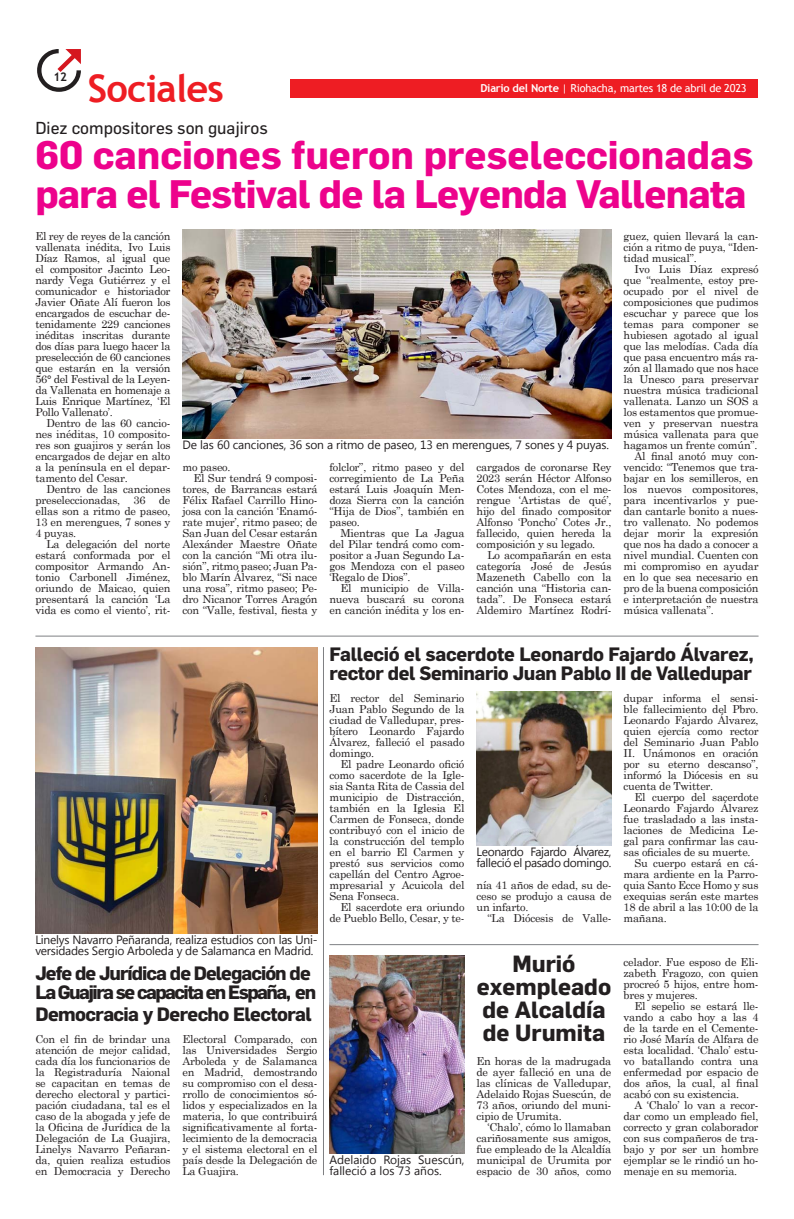
<style>
.page{position:relative;width:794px;height:1219px;background:#fff}
.page>*{position:absolute;margin:0;border:0;box-sizing:border-box;transform-origin:0 0}
.Título_medio_34pt{font:700 39px/39px "Flama";color:#ed028c}
.Texto_capitular{font:700 38px "Trebuchet MS";letter-spacing:-.02em;color:#ee1d23}
.Titulo_Una_Col_22pt{font:700 23px/23px "Flama";color:#231f20;text-align:center}
.Titulo_Medio_30Pt{font:700 19px/19px "Flama";letter-spacing:-.02em;color:#231f20}
.Título_medio_22pt{font:700 19px/19px "Flama";letter-spacing:-.05em;color:#231f20}
.Título_medio_22pt-2{font:700 19px "Flama";letter-spacing:-.03em;color:#231f20}
.Antetitulo{font:17px "Flama";color:#231f20}
.Pié_de_foto{font:12px/11px "Segoe UI";letter-spacing:-.02em;color:#231f20}
.Pié_de_foto-2{font:12px/11px "Segoe UI";color:#231f20}
.Texto_capitular-2{font:700 12px "Trebuchet MS";color:#231f20}
.Texto{font:11px/11px "Century Schoolbook";letter-spacing:-.02em;color:#231f20;text-align:justify}
.Texto_sin_sangrias{font:11px/11px "Century Schoolbook";letter-spacing:-.02em;color:#231f20;text-align:justify}
.Texto-2{font:11px "Trebuchet MS";letter-spacing:-.02em;color:#fff}
.s1{font-weight:700}
</style>
<div class="page">
<div style="left:290px;top:79px;width:468px;height:18px;background:#ee1d23"></div>
<svg style="left:37px;top:49px;width:44px;height:43px"></svg>
<img style="left:182px;top:229px;width:429px;height:209px">
<hr style="left:35px;top:636px;width:723px;height:1px;background:#7e8083">
<hr style="left:329px;top:944px;width:429px;height:1px;background:#7e8083">
<img style="left:35px;top:647px;width:282px;height:286px">
<hr style="left:323px;top:647px;width:1px;height:528px;background:#7e8083">
<img style="left:476px;top:691px;width:135px;height:154px">
<img style="left:329px;top:955px;width:135px;height:198px">
<p class="Texto_capitular-2" style="left:54px;top:69px;width:15px">12</p>
<p class="Texto_capitular" style="left:88px;top:65px;width:138px">Sociales</p>
<p class="Texto-2" style="left:480px;top:81px;width:268px"><span class="s1">Diario del Norte</span> | Riohacha, martes 18 de abril de 2023</p>
<p class="Antetitulo" style="left:35px;top:118px;width:234px">Diez compositores son guajiros</p>
<p class="Título_medio_34pt" style="left:35px;top:134px;width:719px">60 canciones fueron preseleccionadas para el Festival de la Leyenda Vallenata</p>
<p class="Texto_sin_sangrias" style="left:35px;top:230px;width:136px">El rey de reyes de la canción vallenata inédita, Ivo Luis Díaz Ramos, al igual que el compositor Jacinto Leo&shy;nardy Vega Gutiérrez y el comunicador e historiador Javier Oñate Alí fueron los encargados de escuchar de&shy;tenidamente 229 canciones inéditas inscritas durante dos días para luego hacer la preselección de 60 canciones que estarán en la versión 56° del Festival de la Leyen&shy;da Vallenata en homenaje a Luis Enrique Martínez, ‘El Pollo Vallenato’.</p>
<p class="Texto" style="left:35px;top:417px;width:136px;text-indent:11px">Dentro de las 60 cancio&shy;nes inéditas, 10 composito&shy;res son guajiros y serán los encargados de dejar en alto a la península en el depar&shy;tamento del Cesar.</p>
<p class="Texto" style="left:35px;top:483px;width:136px;text-indent:11px">Dentro de las canciones preseleccionadas, 36 de ellas son a ritmo de paseo, 13 en merengues, 7 sones y 4 puyas.</p>
<p class="Texto" style="left:35px;top:538px;width:136px;text-indent:11px">La delegación del norte estará conformada por el compositor Armando An&shy;tonio Carbonell Jiménez, oriundo de Maicao, quien presentará la canción ‘La vida es como el viento’, rit-</p>
<p class="Pié_de_foto" style="left:182px;top:439px;width:428px">De las 60 canciones, 36 son a ritmo de paseo, 13 en merengues, 7 sones y 4 puyas.</p>
<p class="Texto" style="left:182px;top:461px;width:50px">mo paseo.</p>
<p class="Texto" style="left:182px;top:472px;width:136px;text-indent:11px">El Sur tendrá 9 composi&shy;tores, de Barrancas estará Félix Rafael Carrillo Hino&shy;josa con la canción ‘Enamó&shy;rate mujer’, ritmo paseo; de San Juan del Cesar estarán Alexánder Maestre Oñate con la canción “Mi otra ilu&shy;sión”, ritmo paseo; Juan Pa&shy;blo Marín Álvarez, “Si nace una rosa”, ritmo paseo; Pe&shy;dro Nicanor Torres Aragón con “Valle, festival, fiesta y</p>
<p class="Texto" style="left:329px;top:461px;width:136px">folclor”, ritmo paseo y del corregimiento de La Peña estará Luis Joaquín Men&shy;doza Sierra con la canción “Hija de Dios”, también en paseo.</p>
<p class="Texto" style="left:329px;top:527px;width:136px;text-indent:11px">Mientras que La Jagua del Pilar tendrá como com&shy;positor a Juan Segundo La&shy;gos Mendoza con el paseo ‘Regalo de Dios”.</p>
<p class="Texto" style="left:329px;top:582px;width:136px;text-indent:11px">El municipio de Villa&shy;nueva buscará su corona en canción inédita y los en-</p>
<p class="Texto" style="left:476px;top:461px;width:136px">cargados de coronarse Rey 2023 serán Héctor Alfonso Cotes Mendoza, con el me&shy;rengue ‘Artistas de qué’, hijo del finado compositor Alfonso ‘Poncho’ Cotes Jr., fallecido, quien hereda la composición y su legado.</p>
<p class="Texto" style="left:476px;top:549px;width:136px;text-indent:11px">Lo acompañarán en esta categoría José de Jesús Mazeneth Cabello con la canción una “Historia can&shy;tada”. De Fonseca estará Aldemiro Martínez Rodrí-</p>
<p class="Texto" style="left:623px;top:230px;width:136px">guez, quien llevará la can&shy;ción a ritmo de puya, “Iden&shy;tidad musical”.</p>
<p class="Texto" style="left:623px;top:263px;width:136px;text-indent:11px">Ivo Luis Díaz expresó que “realmente, estoy pre&shy;ocupado por el nivel de composiciones que pudimos escuchar y parece que los temas para componer se hubiesen agotado al igual que las melodías. Cada día que pasa encuentro más ra&shy;zón al llamado que nos hace la Unesco para preservar nuestra música tradicional vallenata. Lanzo un SOS a los estamentos que promue&shy;ven y preservan nuestra música vallenata para que hagamos un frente común”.</p>
<p class="Texto" style="left:623px;top:450px;width:136px;text-indent:11px">Al final anotó muy con&shy;vencido: “Tenemos que tra&shy;bajar en los semilleros, en los nuevos compositores, para incentivarlos y pue&shy;dan cantarle bonito a nues&shy;tro vallenato. No podemos dejar morir la expresión que nos ha dado a conocer a nivel mundial. Cuenten con mi compromiso en ayudar en lo que sea necesario en pro de la buena composición e interpretación de nuestra música vallenata”.</p>
<p class="Pié_de_foto" style="left:35px;top:934px;width:283px">Linelys Navarro Peñaranda, realiza estudios con las Uni&shy;versidades Sergio Arboleda y de Salamanca en Madrid.</p>
<p class="Título_medio_22pt" style="left:35px;top:963px;width:282px">Jefe de Jurídica de Delegación de<br>La Guajira se capacita en España, en</p>
<p class="Título_medio_22pt-2" style="left:35px;top:1002px;width:278px">Democracia y Derecho Electoral</p>
<p class="Texto_sin_sangrias" style="left:35px;top:1033px;width:136px">Con el fin de brindar una atención de mejor calidad, cada día los funcionarios de la Registraduría Naional se capacitan en temas de derecho electoral y partici&shy;pación ciudadana, tal es el caso de la abogada y jefe de la Oficina de Jurídica de la Delegación de La Guajira, Linelys Navarro Peñaran&shy;da, quien realiza estudios en Democracia y Derecho</p>
<p class="Texto_sin_sangrias" style="left:182px;top:1033px;width:136px">Electoral Comparado, con las Universidades Sergio Arboleda y de Salamanca en Madrid, demostrando su compromiso con el desa&shy;rrollo de conocimientos só&shy;lidos y especializados en la materia, lo que contribuirá significativamente al forta&shy;lecimiento de la democracia y el sistema electoral en el país desde la Delegación de La Guajira.</p>
<p class="Titulo_Medio_30Pt" style="left:329px;top:644px;width:426px">Falleció el sacerdote Leonardo Fajardo Álvarez, rector del Seminario Juan Pablo II de Valledupar</p>
<p class="Texto_sin_sangrias" style="left:329px;top:692px;width:136px">El rector del Seminario Juan Pablo Segundo de la ciudad de Valledupar, pres&shy;bítero Leonardo Fajardo Álvarez, falleció el pasado domingo.</p>
<p class="Texto" style="left:329px;top:758px;width:136px;text-indent:11px">El padre Leonardo ofició como sacerdote de la Igle&shy;sia Santa Rita de Cassia del municipio de Distracción, también en la Iglesia El Carmen de Fonseca, donde contribuyó con el inicio de la construcción del templo en el barrio El Carmen y prestó sus servicios como capellán del Centro Agroe&shy;mpresarial y Acuicola del Sena Fonseca.</p>
<p class="Texto" style="left:329px;top:901px;width:136px;text-align:right">El sacerdote era oriundo de Pueblo Bello, Cesar, y te-</p>
<p class="Texto" style="left:623px;top:692px;width:136px">dupar informa el sensi&shy;ble fallecimiento del Pbro.<br>Leonardo Fajardo Álvarez, quien ejercía como rector del Seminario Juan Pablo II. Unámonos en oración por su eterno descanso”, informó la Diócesis en su cuenta de Twitter.</p>
<p class="Texto" style="left:623px;top:791px;width:136px;text-indent:11px">El cuerpo del sacerdote Leonardo Fajardo Álvarez fue trasladado a las insta&shy;laciones de Medicina Le&shy;gal para confirmar las cau&shy;sas oficiales de su muerte.</p>
<p class="Texto" style="left:623px;top:857px;width:136px;text-indent:11px">Su cuerpo estará en cá&shy;mara ardiente en la Parro&shy;quia Santo Ecce Homo y sus exequias serán este martes 18 de abril a las 10:00 de la mañana.</p>
<p class="Pié_de_foto" style="left:476px;top:846px;width:136px">Leonardo Fajardo Álvarez, falleció el pasado domingo.</p>
<p class="Texto" style="left:476px;top:879px;width:136px">nía 41 años de edad, su de&shy;ceso se produjo a causa de un infarto.</p>
<p class="Texto" style="left:487px;top:912px;width:125px">“La Diócesis de Valle-</p>
<p class="Titulo_Una_Col_22pt" style="left:477px;top:951px;width:136px">Murió exempleado de Alcaldía de Urumita</p>
<p class="Texto_sin_sangrias" style="left:476px;top:1055px;width:136px">En horas de la madrugada de ayer falleció en una de las clínicas de Valledupar, Adelaido Rojas Suescún, de 73 años, oriundo del muni&shy;cipio de Urumita.</p>
<p class="Texto" style="left:476px;top:1121px;width:136px;text-indent:11px">‘Chalo’, cómo lo llamaban cariñosamente sus amigos, fue empleado de la Alcaldía municipal de Urumita por espacio de 30 años, como</p>
<p class="Texto" style="left:623px;top:956px;width:136px">celador. Fue esposo de Eli&shy;zabeth Fragozo, con quien procreó 5 hijos, entre hom&shy;bres y mujeres.</p>
<p class="Texto" style="left:623px;top:1000px;width:136px;text-indent:11px">El sepelio se estará lle&shy;vando a cabo hoy a las 4 de la tarde en el Cemente&shy;rio José María de Alfara de esta localidad. ‘Chalo’ estu&shy;vo batallando contra una enfermedad por espacio de dos años, la cual, al final acabó con su existencia.</p>
<p class="Texto" style="left:623px;top:1099px;width:136px;text-indent:11px">A ‘Chalo’ lo van a recor&shy;dar como un empleado fiel, correcto y gran colaborador con sus compañeros de tra&shy;bajo y por ser un hombre ejemplar se le rindió un ho&shy;menaje en su memoria.</p>
<p class="Pié_de_foto-2" style="left:329px;top:1154px;width:136px">Adelaido Rojas Suescún, falleció a los 73 años.</p>
</div>
